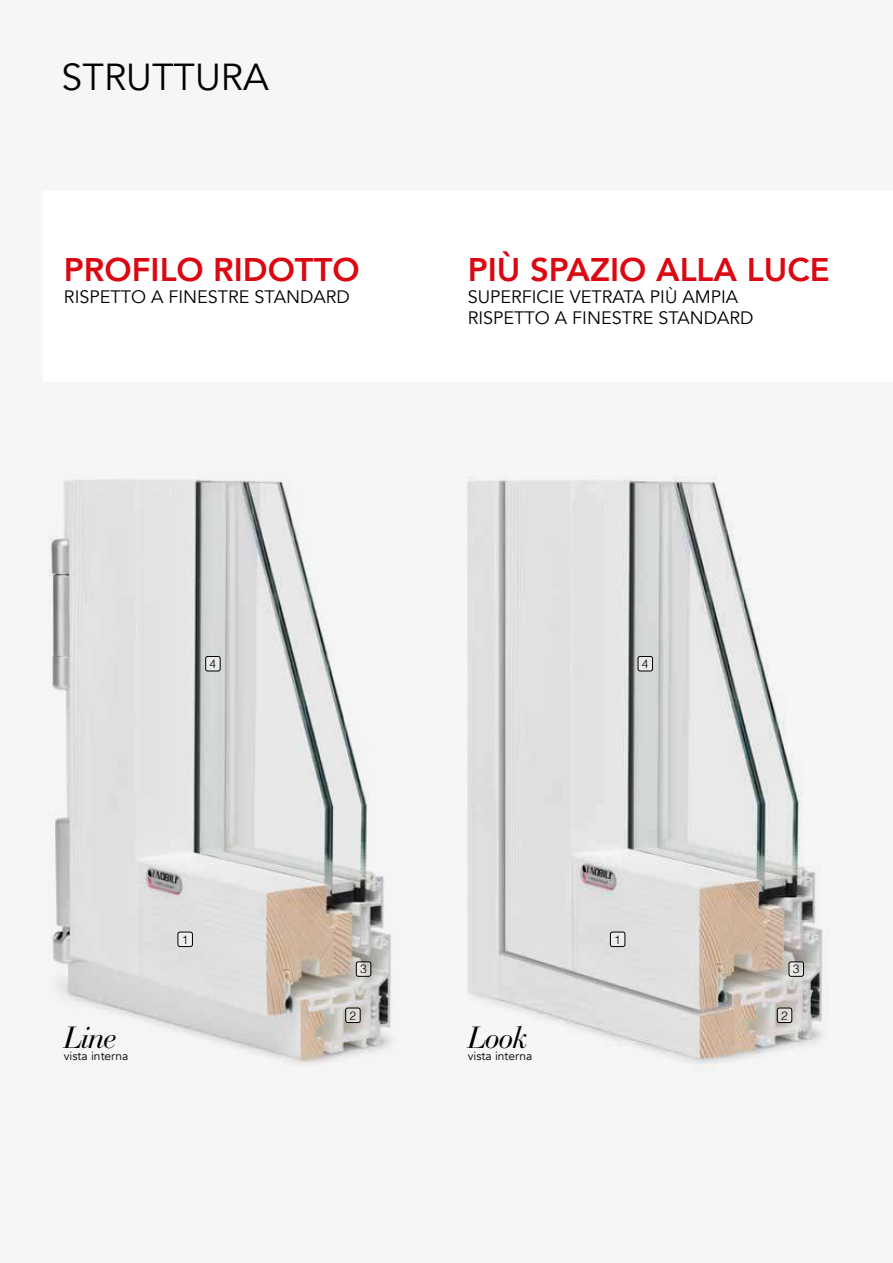
<style>
.page{position:relative;width:893px;height:1263px;background:#fff}
.page>*{position:absolute;margin:0;border:0;box-sizing:border-box;transform-origin:0 0}
.t1{font:37.5px "Avenir";color:#000}
.t2{font:800 32.7px "Avenir";color:#db0812}
.t3{font:italic 30.3px "Bauer Bodoni Std";letter-spacing:-.05em;color:#000}
.t4{font:18px/21.6px "Avenir";color:#000}
.t5{font:12px "Avenir";color:#000}
.t6{font:300 12px "Helvetica";color:#000}
</style>
<div class="page">
<svg style="left:48px;top:474px;width:782px;height:600px;fill:#e2e2e2"></svg>
<div style="left:178px;top:932px;width:14px;height:14px;background:#eee;border-radius:2px"></div>
<div style="left:178px;top:932px;width:15px;height:15px;border:1px solid #000;border-radius:2px"></div>
<div style="left:610px;top:932px;width:15px;height:14px;background:#eee;border-radius:2px"></div>
<div style="left:610px;top:932px;width:15px;height:15px;border:1px solid #000;border-radius:2px"></div>
<div style="left:346px;top:1008px;width:14px;height:14px;background:#dedbd7;border-radius:2px"></div>
<div style="left:345px;top:1008px;width:15px;height:15px;border:1px solid #000;border-radius:2px"></div>
<svg style="left:356px;top:962px;width:15px;height:14px"></svg>
<div style="left:356px;top:962px;width:15px;height:14px;border:1px solid #000;border-radius:2px"></div>
<svg style="left:789px;top:962px;width:14px;height:14px"></svg>
<div style="left:789px;top:962px;width:15px;height:14px;border:1px solid #000;border-radius:2px"></div>
<div style="left:206px;top:656px;width:14px;height:15px;background:#e9ebeb;border-radius:2px"></div>
<div style="left:205px;top:656px;width:15px;height:15px;border:1px solid #000;border-radius:2px"></div>
<div style="left:638px;top:656px;width:14px;height:15px;background:#e8eaea;border-radius:2px"></div>
<div style="left:638px;top:656px;width:15px;height:15px;border:1px solid #000;border-radius:2px"></div>
<div style="left:777px;top:1008px;width:15px;height:14px;background:#dedbd5;border-radius:2px"></div>
<div style="left:777px;top:1008px;width:15px;height:15px;border:1px solid #000;border-radius:2px"></div>
<h1 class="t1" style="left:62px;top:55px;width:209px">STRUTTURA</h1>
<h2 class="t2" style="left:64px;top:244px;width:297px">PROFILO RIDOTTO</h2>
<p class="t4" style="left:64px;top:286px;width:287px">RISPETTO A FINESTRE STANDARD</p>
<h2 class="t2" style="left:468px;top:244px;width:364px">PIÙ SPAZIO ALLA LUCE</h2>
<p class="t4" style="left:468px;top:286px;width:287px">SUPERFICIE VETRATA PIÙ AMPIA<br>RISPETTO A FINESTRE STANDARD</p>
<p class="t6" style="left:210px;top:654px;width:8px">4</p>
<p class="t6" style="left:642px;top:654px;width:8px">4</p>
<p class="t6" style="left:182px;top:929px;width:8px">1</p>
<p class="t6" style="left:614px;top:929px;width:8px">1</p>
<p class="t6" style="left:360px;top:959px;width:8px">3</p>
<p class="t6" style="left:793px;top:959px;width:8px">3</p>
<p class="t6" style="left:350px;top:1005px;width:8px">2</p>
<h3 class="t3" style="left:64px;top:1020px;width:54px">Line</h3>
<h3 class="t3" style="left:468px;top:1019px;width:61px">Look</h3>
<p class="t5" style="left:64px;top:1049px;width:66px">vista interna</p>
<p class="t5" style="left:468px;top:1048px;width:66px">vista interna</p>
<p class="t6" style="left:781px;top:1005px;width:8px">2</p>
</div>
